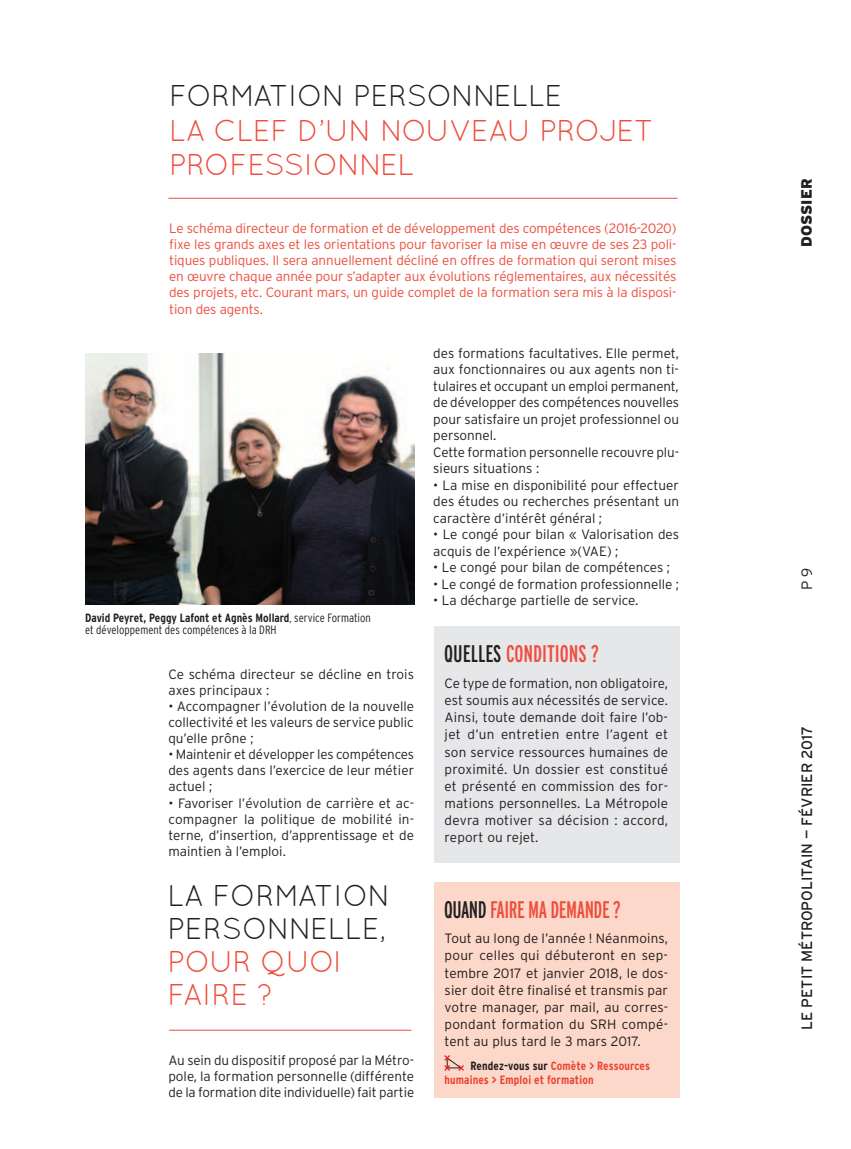
<style>
.page{position:relative;width:851px;height:1149px;background:#fff}
.page>*{position:absolute;margin:0;border:0;box-sizing:border-box;transform-origin:0 0}
.t1{font:30px/33px "Quicksand";letter-spacing:-.01em;color:#ef4d3d}
.t2{font:30px/33px "Quicksand";letter-spacing:-.01em;color:#231f20}
.t3{font:extra-condensed 24px "Interstate";color:#ef4d3d}
.t4{font:15px "Interstate";color:#231f20}
.t5{font:900 15px "Interstate";color:#231f20}
.t6{font:300 15px "Interstate";color:#231f20}
.t7{font:300 13.5px/17.1px "Interstate";color:#231f20;text-align:justify}
.t8{font:300 13.5px/16.2px "Interstate";letter-spacing:-.01em;color:#ef4d3d;text-align:justify}
.t9{font:300 condensed 12px/12px "Interstate";color:#231f20}
.t10{font:700 condensed 12px/13.5px "Interstate";letter-spacing:.01em;color:#ef4d3d}
.s1{font-weight:700}
.s2{color:#231f20}
</style>
<div class="page">
<hr style="left:169px;top:1029px;width:242px;height:1px;background:#ef4d3d">
<hr style="left:168px;top:198px;width:509px;height:1px;background:#ef4d3d">
<div style="left:434px;top:625px;width:245px;height:237px;background:#e6e7e9"></div>
<div style="left:434px;top:882px;width:245px;height:215px;background:#fcd8ca"></div>
<img style="left:85px;top:353px;width:330px;height:251px">
<svg style="left:444px;top:1055px;width:20px;height:16px"></svg>
<h1 class="t2" style="left:169px;top:79px;width:395px">FORMATION PERSONNELLE</h1>
<h1 class="t1" style="left:169px;top:113px;width:486px;line-height:34.5px">LA CLEF D’UN NOUVEAU PROJET<br>PROFESSIONNEL</h1>
<p class="t8" style="left:169px;top:219px;width:509px">Le schéma directeur de formation et de développement des compétences (2016-2020) fixe les grands axes et les orientations pour favoriser la mise en œuvre de ses 23 poli&shy;tiques publiques. Il sera annuellement décliné en offres de formation qui seront mises en œuvre chaque année pour s’adapter aux évolutions réglementaires, aux nécessités des projets, etc. Courant mars, un guide complet de la formation sera mis à la disposi&shy;tion des agents.</p>
<p class="t9" style="left:85px;top:611px;width:287px"><span class="s1">David Peyret, Peggy Lafont et Agnès Mollard</span>, service Formation et développement des compétences à la DRH</p>
<p class="t7" style="left:168px;top:666px;width:247px;line-height:16px">Ce schéma directeur se décline en trois axes principaux :</p>
<p class="t7" style="left:168px;top:698px;width:247px;line-height:16px">• Accompagner l’évolution de la nouvelle collectivité et les valeurs de service public qu’elle prône ;</p>
<p class="t7" style="left:168px;top:746px;width:247px;line-height:16px">• Maintenir et développer les compétences des agents dans l’exercice de leur métier actuel ;</p>
<p class="t7" style="left:168px;top:794px;width:247px;line-height:16px">• Favoriser l’évolution de carrière et ac&shy;compagner la politique de mobilité in&shy;terne, d’insertion, d’apprentissage et de maintien à l’emploi.</p>
<h1 class="t2" style="left:167px;top:878px;width:225px">LA FORMATION<br>PERSONNELLE,</h1>
<h1 class="t1" style="left:167px;top:944px;width:176px">POUR QUOI<br>FAIRE ?</h1>
<p class="t7" style="left:168px;top:1051px;width:247px;line-height:16px">Au sein du dispositif proposé par la Métro&shy;pole, la formation personnelle (différente de la formation dite individuelle) fait partie</p>
<p class="t7" style="left:433px;top:344px;width:247px;line-height:16.5px;text-align:left">des formations facultatives. Elle permet, aux fonctionnaires ou aux agents non ti&shy;tulaires et occupant un emploi permanent, de développer des compétences nouvelles pour satisfaire un projet professionnel ou personnel.<br>Cette formation personnelle recouvre plu&shy;sieurs situations :</p>
<p class="t7" style="left:433px;top:476px;width:247px;line-height:16.5px">• La mise en disponibilité pour effectuer des études ou recherches présentant un caractère d’intérêt général ;</p>
<p class="t7" style="left:433px;top:526px;width:247px;line-height:16.5px">• Le congé pour bilan « Valorisation des acquis de l’expérience »(VAE) ;</p>
<p class="t7" style="left:433px;top:558px;width:238px">• Le congé pour bilan de compétences ;</p>
<p class="t7" style="left:433px;top:575px;width:247px">• Le congé de formation professionnelle ;</p>
<p class="t7" style="left:433px;top:591px;width:207px">• La décharge partielle de service.</p>
<h2 class="t3" style="left:444px;top:640px;width:156px"><span class="s2">QUELLES</span> CONDITIONS ?</h2>
<p class="t7" style="left:444px;top:674px;width:225px">Ce type de formation, non obligatoire, est soumis aux nécessités de service.<br>Ainsi, toute demande doit faire l’ob&shy;jet d’un entretien entre l’agent et son service ressources humaines de proximité. Un dossier est constitué et présenté en commission des for&shy;mations personnelles. La Métropole devra motiver sa décision : accord, report ou rejet.</p>
<h2 class="t3" style="left:444px;top:895px;width:178px"><span class="s2">QUAND</span> FAIRE MA DEMANDE ?</h2>
<p class="t7" style="left:444px;top:929px;width:225px">Tout au long de l’année ! Néanmoins, pour celles qui débuteront en sep&shy;tembre 2017 et janvier 2018, le dos&shy;sier doit être finalisé et transmis par votre manager, par mail, au corres&shy;pondant formation du SRH compé&shy;tent au plus tard le 3 mars 2017.</p>
<p class="t10" style="left:444px;top:1058px;width:207px;text-indent:26px"><span class="s2">Rendez-vous sur</span> Comète &gt; Ressources humaines &gt; Emploi et formation</p>
<p class="t5" style="left:798px;top:246px;width:67px;rotate:-90deg">Dossier</p>
<p class="t6" style="left:798px;top:589px;width:24px;rotate:-90deg">P 9</p>
<p class="t4" style="left:798px;top:1029px;width:306px;rotate:-90deg">Le Petit Métropolitain — février 2017</p>
</div>
